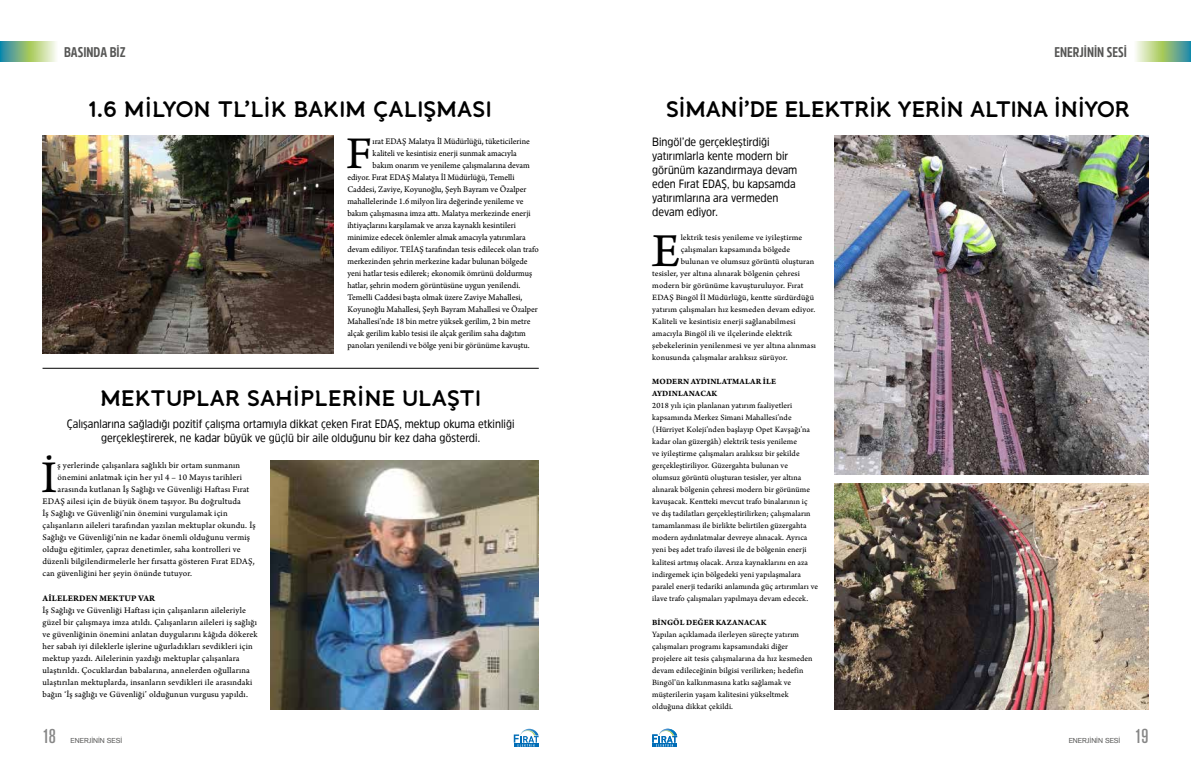
<style>
.page{position:relative;width:1191px;height:766px;background:#fff}
.page>*{position:absolute;margin:0;border:0;box-sizing:border-box;transform-origin:0 0}
.t1{font:49.6px "Arno Pro Sm Text";color:#000}
.t2{font:47.7px "Arno Pro Sm Text";color:#000}
.t3{font:700 22px "Banda";letter-spacing:-.02em;color:#000}
.t4{font:500 condensed 20px "Akzidenz Grotesk Pro";color:#878787}
.t5{font:700 14px "Amsi Pro Cond";color:#575756}
.t6{font:12px/14px "Amsi Pro Narw";color:#000}
.t7{font:9px/12px "Arno Pro Sm Text";letter-spacing:.01em;color:#000}
.t8{font:9px "Arno Pro Bold Sm Text";letter-spacing:.01em;color:#000}
.t9{font:8.5px/12px "Arno Pro Sm Text";letter-spacing:.01em;color:#000}
.t10{font:8.5px/12px "Arno Pro Bold Sm Text";letter-spacing:.015em;color:#000}
.t11{font:7px "Akzidenz Grotesk CE";color:#575756}
</style>
<div class="page">
<hr style="left:43px;top:368px;width:496px;height:1px;background:#000">
<img style="left:270px;top:460px;width:268px;height:249px">
<img style="left:834px;top:483px;width:314px;height:226px">
<img style="left:834px;top:135px;width:314px;height:339px">
<img style="left:43px;top:135px;width:291px;height:218px">
<svg style="left:1136px;top:42px;width:55px;height:19px"></svg>
<svg style="left:0;top:42px;width:56px;height:19px"></svg>
<svg style="left:514px;top:746px;width:24px;height:1px"></svg>
<svg style="left:514px;top:728px;width:24px;height:18px"></svg>
<svg style="left:652px;top:746px;width:25px;height:1px"></svg>
<svg style="left:652px;top:734px;width:25px;height:12px"></svg>
<img style="left:659px;top:728px;width:18px;height:7px">
<h3 class="t5" style="left:64px;top:43px;width:63px">BASINDA BİZ</h3>
<h3 class="t5" style="left:1054px;top:43px;width:74px">ENERJİNİN SESİ</h3>
<h3 class="t3" style="left:89px;top:95px;width:404px">1.6 MI LYON TL’LI K BAKIM ÇALIŞMASI</h3>
<h2 class="t2" style="left:346px;top:126px;width:28px">F</h2>
<p class="t7" style="left:372px;top:136px;width:159px">ırat EDAŞ Malatya İl Müdürlüğü, tüketicilerine</p>
<p class="t7" style="left:372px;top:148px;width:146px">kaliteli ve kesintisiz enerji sunmak amacıyla</p>
<p class="t7" style="left:372px;top:160px;width:159px">bakım onarım ve yenileme çalışmalarına devam</p>
<p class="t7" style="left:347px;top:172px;width:169px">ediyor. Fırat EDAŞ Malatya İl Müdürlüğü, Temelli</p>
<p class="t7" style="left:347px;top:184px;width:181px">Caddesi, Zaviye, Koyunoğlu, Şeyh Bayram ve Özalper</p>
<p class="t7" style="left:347px;top:196px;width:178px">mahallelerinde 1.6 milyon lira değerinde yenileme ve</p>
<p class="t7" style="left:347px;top:208px;width:185px">bakım çalışmasına imza attı. Malatya merkezinde enerji</p>
<p class="t7" style="left:347px;top:220px;width:170px">ihtiyaçlarını karşılamak ve arıza kaynaklı kesintileri</p>
<p class="t7" style="left:347px;top:232px;width:180px">minimize edecek önlemler almak amacıyla yatırımlara</p>
<p class="t7" style="left:347px;top:244px;width:193px">devam ediliyor. TEİAŞ tarafından tesis edilecek olan trafo</p>
<p class="t7" style="left:347px;top:256px;width:182px">merkezinden şehrin merkezine kadar bulunan bölgede</p>
<p class="t7" style="left:347px;top:268px;width:186px">yeni hatlar tesis edilerek; ekonomik ömrünü doldurmuş</p>
<p class="t7" style="left:347px;top:280px;width:174px">hatlar, şehrin modern görüntüsüne uygun yenilendi.</p>
<p class="t7" style="left:347px;top:292px;width:177px">Temelli Caddesi başta olmak üzere Zaviye Mahallesi,</p>
<p class="t7" style="left:347px;top:304px;width:192px">Koyunoğlu Mahallesi, Şeyh Bayram Mahallesi ve Özalper</p>
<p class="t7" style="left:347px;top:316px;width:185px">Mahallesi’nde 18 bin metre yüksek gerilim, 2 bin metre</p>
<p class="t7" style="left:347px;top:328px;width:180px">alçak gerilim kablo tesisi ile alçak gerilim saha dağıtım</p>
<p class="t7" style="left:347px;top:340px;width:184px">panoları yenilendi ve bölge yeni bir görünüme kavuştu.</p>
<h3 class="t3" style="left:100px;top:384px;width:383px">MEKTUPLAR SAHI PLERI NE ULAŞTI</h3>
<h3 class="t6" style="left:67px;top:416px;width:449px;text-align:center">Çalışanlarına sağladığı pozitif çalışma ortamıyla dikkat çeken Fırat EDAŞ, mektup okuma etkinliği gerçekleştirerek, ne kadar büyük ve güçlü bir aile olduğunu bir kez daha gösterdi.</h3>
<h2 class="t2" style="left:41px;top:450px;width:17px">İ</h2>
<p class="t7" style="left:58px;top:460px;width:184px">ş yerlerinde çalışanlara sağlıklı bir ortam sunmanın</p>
<p class="t7" style="left:58px;top:472px;width:186px">önemini anlatmak için her yıl 4 – 10 Mayıs tarihleri</p>
<p class="t7" style="left:58px;top:484px;width:193px">arasında kutlanan İş Sağlığı ve Güvenliği Haftası Fırat</p>
<p class="t7" style="left:43px;top:496px;width:200px">EDAŞ ailesi için de büyük önem taşıyor. Bu doğrultuda</p>
<p class="t7" style="left:43px;top:508px;width:187px">İş Sağlığı ve Güvenliği’nin önemini vurgulamak için</p>
<p class="t7" style="left:43px;top:520px;width:214px">çalışanların aileleri tarafından yazılan mektuplar okundu. İş</p>
<p class="t7" style="left:43px;top:532px;width:209px">Sağlığı ve Güvenliği’nin ne kadar önemli olduğunu vermiş</p>
<p class="t7" style="left:43px;top:544px;width:200px">olduğu eğitimler, çapraz denetimler, saha kontrolleri ve</p>
<p class="t7" style="left:43px;top:556px;width:214px">düzenli bilgilendirmelerle her fırsatta gösteren Fırat EDAŞ,</p>
<p class="t7" style="left:43px;top:568px;width:151px">can güvenliğini her şeyin önünde tutuyor.</p>
<p class="t8" style="left:43px;top:592px;width:114px">AİLELERDEN MEKTUP VAR</p>
<p class="t7" style="left:43px;top:604px;width:216px">İş Sağlığı ve Güvenliği Haftası için çalışanların aileleriyle güzel bir çalışmaya imza atıldı. Çalışanların aileleri iş sağlığı ve güvenliğinin önemini anlatan duygularını kâğıda dökerek her sabah iyi dileklerle işlerine uğurladıkları sevdikleri için mektup yazdı. Ailelerinin yazdığı mektuplar çalışanlara ulaştırıldı. Çocuklardan babalarına, annelerden oğullarına ulaştırılan mektuplarda, insanların sevdikleri ile arasındaki bağın ‘İş sağlığı ve Güvenliği’ olduğunun vurgusu yapıldı.</p>
<h3 class="t3" style="left:666px;top:95px;width:465px">SI MANI’DE ELEKTRI K YERI N ALTINA İNIYOR</h3>
<h3 class="t6" style="left:652px;top:134px;width:147px">Bingöl’de gerçekleştirdiği yatırımlarla kente modern bir görünüm kazandırmaya devam eden Fırat EDAŞ, bu kapsamda yatırımlarına ara vermeden devam ediyor.</h3>
<h1 class="t1" style="left:652px;top:222px;width:30px">E</h1>
<p class="t9" style="left:680px;top:232px;width:123px">lektrik tesis yenileme ve iyileştirme</p>
<p class="t9" style="left:680px;top:244px;width:111px">çalışmaları kapsamında bölgede</p>
<p class="t9" style="left:680px;top:256px;width:135px">bulunan ve olumsuz görüntü oluşturan</p>
<p class="t9" style="left:652px;top:268px;width:149px">tesisler, yer altına alınarak bölgenin çehresi</p>
<p class="t9" style="left:652px;top:280px;width:153px">modern bir görünüme kavuşturuluyor. Fırat</p>
<p class="t9" style="left:652px;top:292px;width:163px">EDAŞ Bingöl İl Müdürlüğü, kentte sürdürdüğü</p>
<p class="t9" style="left:652px;top:304px;width:165px">yatırım çalışmaları hız kesmeden devam ediyor.</p>
<p class="t9" style="left:652px;top:316px;width:145px">Kaliteli ve kesintisiz enerji sağlanabilmesi</p>
<p class="t9" style="left:652px;top:328px;width:142px">amacıyla Bingöl ili ve ilçelerinde elektrik</p>
<p class="t9" style="left:652px;top:340px;width:165px">şebekelerinin yenilenmesi ve yer altına alınması</p>
<p class="t9" style="left:652px;top:352px;width:137px">konusunda çalışmalar aralıksız sürüyor.</p>
<p class="t10" style="left:652px;top:376px;width:125px">MODERN AYDINLATMALAR İLE<br>AYDINLANACAK</p>
<p class="t9" style="left:652px;top:400px;width:167px">2018 yılı için planlanan yatırım faaliyetleri kapsamında Merkez Simani Mahallesi’nde (Hürriyet Koleji’nden başlayıp Opet Kavşağı’na kadar olan güzergâh) elektrik tesis yenileme<br>ve iyileştirme çalışmaları aralıksız bir şekilde gerçekleştiriliyor. Güzergahta bulunan ve<br>olumsuz görüntü oluşturan tesisler, yer altına alınarak bölgenin çehresi modern bir görünüme kavuşacak. Kentteki mevcut trafo binalarının iç<br>ve dış tadilatları gerçekleştirilirken; çalışmaların tamamlanması ile birlikte belirtilen güzergahta modern aydınlatmalar devreye alınacak. Ayrıca yeni beş adet trafo ilavesi ile de bölgenin enerji kalitesi artmış olacak. Arıza kaynaklarını en aza indirgemek için bölgedeki yeni yapılaşmalara paralel enerji tedariki anlamında güç artırımları ve ilave trafo çalışmaları yapılmaya devam edecek.</p>
<p class="t10" style="left:652px;top:616px;width:116px">BİNGÖL DEĞER KAZANACAK</p>
<p class="t9" style="left:652px;top:628px;width:162px">Yapılan açıklamada ilerleyen süreçte yatırım çalışmaları programı kapsamındaki diğer projelere ait tesis çalışmalarına da hız kesmeden devam edileceğinin bilgisi verilirken; hedefin Bingöl’ün kalkınmasına katkı sağlamak ve müşterilerin yaşam kalitesini yükseltmek olduğuna dikkat çekildi.</p>
<h3 class="t4" style="left:43px;top:722px;width:15px">18</h3>
<p class="t11" style="left:71px;top:735px;width:53px">ENERJİNİN SESİ</p>
<p class="t11" style="left:1068px;top:735px;width:53px">ENERJİNİN SESİ</p>
<h3 class="t4" style="left:1135px;top:722px;width:15px">19</h3>
</div>
